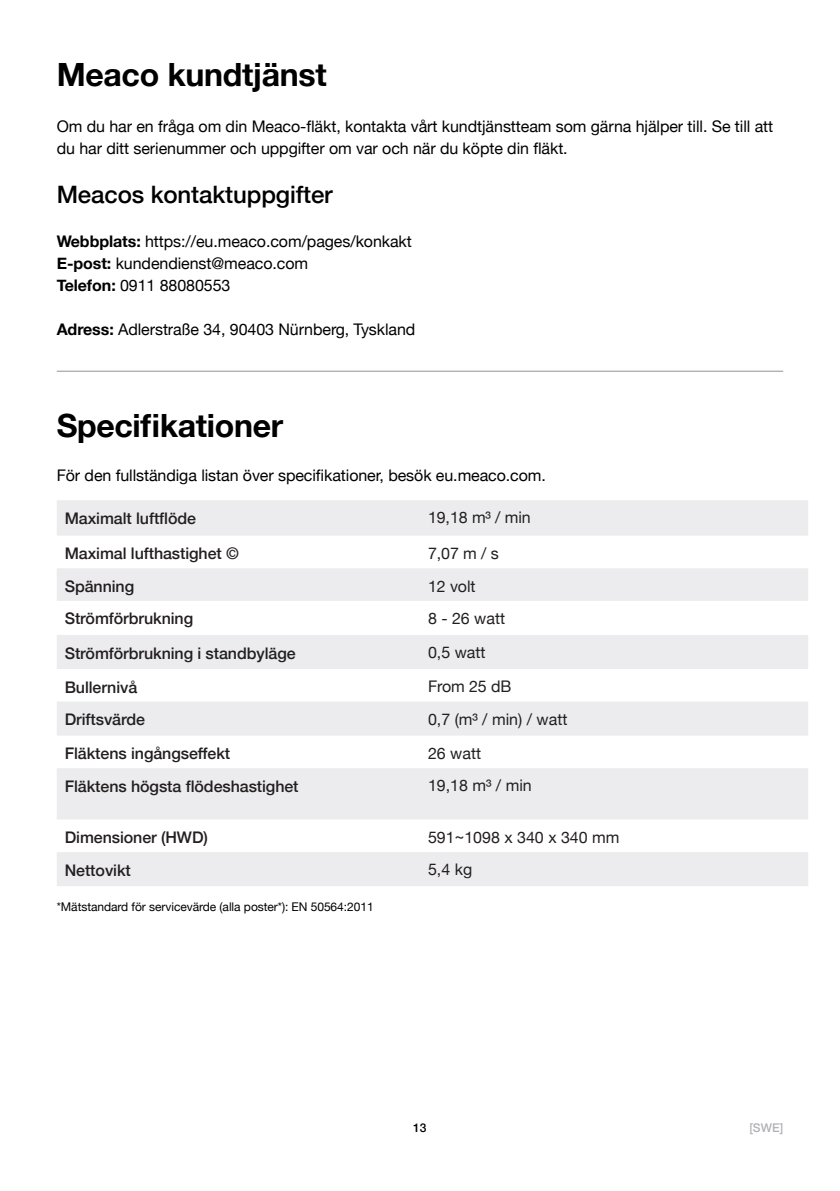
<style>
.page{position:relative;width:840px;height:1191px;background:#fff}
.page>*{position:absolute;margin:0;border:0;box-sizing:border-box;transform-origin:0 0}
.t1{font:700 32px "Helvetica Neue";letter-spacing:-.01em;color:#000}
.t2{font:500 24px "Helvetica Neue";letter-spacing:-.005em;color:#000}
.t3{font:16px/22px "Helvetica Neue";letter-spacing:-.005em;color:#000}
.t4{font:500 16px "Helvetica Neue";letter-spacing:-.005em;color:#231f20}
.t5{font:16px "Helvetica Neue";color:#231f20}
.t6{font:12px "Helvetica Neue";letter-spacing:-.005em;color:#000}
.t7{font:500 12px "Helvetica Neue";color:#b2b3b7}
.t8{font:500 12px "Helvetica Neue";color:#000}
.s1{font-weight:700}
</style>
<div class="page">
<hr style="left:57px;top:371px;width:725px;height:1px;background:#999190">
<svg style="left:57px;top:500px;width:750px;height:386px;fill:#ececee"></svg>
<p class="t1" style="left:57px;top:49px;width:271px">Meaco kundtjänst</p>
<p class="t3" style="left:57px;top:116px;width:717px">Om du har en fråga om din Meaco-fläkt, kontakta vårt kundtjänstteam som gärna hjälper till. Se till att du har ditt serienummer och uppgifter om var och när du köpte din fläkt.</p>
<p class="t2" style="left:57px;top:175px;width:277px">Meacos kontaktuppgifter</p>
<p class="t3" style="left:57px;top:231px;width:356px"><span class="s1">Webbplats:</span> https://eu.meaco.com/pages/konkakt</p>
<p class="t3" style="left:57px;top:253px;width:253px"><span class="s1">E-post:</span> kundendienst@meaco.com</p>
<p class="t3" style="left:57px;top:275px;width:175px"><span class="s1">Telefon:</span> 0911 88080553</p>
<p class="t3" style="left:57px;top:319px;width:360px"><span class="s1">Adress:</span> Adlerstraße 34, 90403 Nürnberg, Tyskland</p>
<p class="t1" style="left:57px;top:400px;width:228px">Specifikationer</p>
<p class="t3" style="left:57px;top:465px;width:490px">För den fullständiga listan över specifikationer, besök eu.meaco.com.</p>
<p class="t4" style="left:65px;top:505px;width:133px">Maximalt luftflöde</p>
<p class="t5" style="left:428px;top:506px;width:104px">19,18 m³ / min</p>
<p class="t4" style="left:65px;top:541px;width:176px">Maximal lufthastighet ©</p>
<p class="t5" style="left:428px;top:541px;width:72px">7,07 m / s</p>
<p class="t4" style="left:65px;top:573px;width:71px">Spänning</p>
<p class="t5" style="left:428px;top:574px;width:49px">12 volt</p>
<p class="t4" style="left:65px;top:606px;width:130px">Strömförbrukning</p>
<p class="t5" style="left:428px;top:607px;width:79px">8 - 26 watt</p>
<p class="t4" style="left:65px;top:640px;width:232px">Strömförbrukning i standbyläge</p>
<p class="t5" style="left:428px;top:641px;width:59px">0,5 watt</p>
<p class="t4" style="left:65px;top:674px;width:74px">Bullernivå</p>
<p class="t5" style="left:428px;top:675px;width:85px">From 25 dB</p>
<p class="t4" style="left:65px;top:706px;width:82px">Driftsvärde</p>
<p class="t5" style="left:428px;top:707px;width:141px">0,7 (m³ / min) / watt</p>
<p class="t4" style="left:65px;top:740px;width:167px">Fläktens ingångseffekt</p>
<p class="t5" style="left:428px;top:741px;width:55px">26 watt</p>
<p class="t4" style="left:65px;top:773px;width:235px">Fläktens högsta flödeshastighet</p>
<p class="t5" style="left:428px;top:774px;width:105px">19,18 m³ / min</p>
<p class="t4" style="left:65px;top:824px;width:145px">Dimensioner (HWD)</p>
<p class="t5" style="left:428px;top:825px;width:193px">591~1098 x 340 x 340 mm</p>
<p class="t4" style="left:65px;top:857px;width:68px">Nettovikt</p>
<p class="t5" style="left:428px;top:858px;width:46px">5,4 kg</p>
<p class="t6" style="left:57px;top:898px;width:318px">*Mätstandard för servicevärde (alla poster*): EN 50564:2011</p>
<p class="t8" style="left:413px;top:1117px;width:15px">13</p>
<p class="t7" style="left:749px;top:1117px;width:35px">[SWE]</p>
</div>
